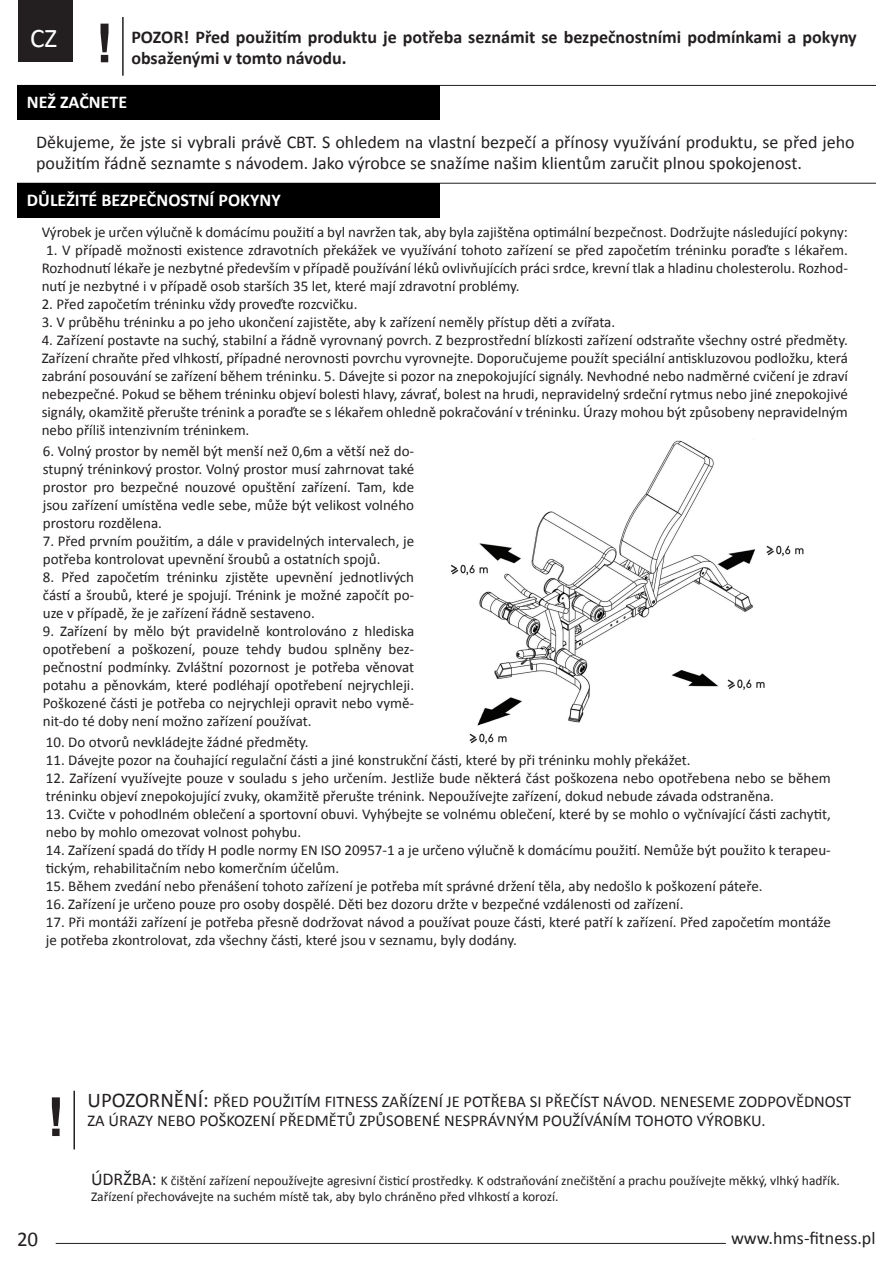
<style>
.page{position:relative;width:893px;height:1263px;background:#fff}
.page>*{position:absolute;margin:0;border:0;box-sizing:border-box;transform-origin:0 0}
.t1{font:700 54px "Arial";color:#231f20}
.t2{font:27px "Calibri";color:#fff}
.t3{font:21px "Calibri";color:#231f20}
.t4{font:18px/21px "Calibri";color:#231f20}
.t5{font:700 18px "Calibri";color:#231f20}
.t6{font:700 18px "Calibri";color:#fff}
.t7{font:16.5px/19.8px "Calibri";color:#231f20}
.t8{font:15px/18px "Calibri";color:#231f20;text-align:justify}
.t9{font:13.5px/16.2px "Calibri";color:#231f20}
.s1{font-size:21px}
.s2{font-size:18px}
</style>
<div class="page">
<div style="left:18px;top:0;width:55px;height:62px;background:#231f20"></div>
<hr style="left:56px;top:1243px;width:670px;height:1px;background:#231f20">
<hr style="left:122px;top:17px;width:2px;height:59px;background:#231f20">
<hr style="left:17px;top:85px;width:859px;height:1px;background:#231f20">
<div style="left:17px;top:86px;width:422px;height:34px;background:#000"></div>
<hr style="left:17px;top:183px;width:859px;height:1px;background:#231f20">
<div style="left:17px;top:184px;width:422px;height:34px;background:#000"></div>
<hr style="left:73px;top:1091px;width:2px;height:58px;background:#231f20">
<img style="left:450px;top:440px;width:354px;height:304px">
<h2 class="t2" style="left:30px;top:21px;width:29px">CZ</h2>
<h1 class="t1" style="left:96px;top:7px;width:19px">!</h1>
<p class="t5" style="left:131px;top:26px;width:727px">POZOR! Před použitím produktu je potřeba seznámit se bezpečnostními podmínkami a pokyny</p>
<p class="t5" style="left:131px;top:47px;width:217px">obsaženými v tomto návodu.</p>
<p class="t6" style="left:27px;top:90px;width:102px">NEŽ ZAČNETE</p>
<p class="t4" style="left:36px;top:131px;width:820px">Děkujeme, že jste si vybrali právě CBT. S ohledem na vlastní bezpečí a přínosy využívání produktu, se před jeho použitím řádně seznamte s návodem. Jako výrobce se snažíme našim klientům zaručit plnou spokojenost.</p>
<p class="t6" style="left:27px;top:188px;width:255px">DŮLEŽITÉ BEZPEČNOSTNÍ POKYNY</p>
<p class="t8" style="left:42px;top:223px;width:808px">Výrobek je určen výlučně k domácímu použití a byl navržen tak, aby byla zajištěna optimální bezpečnost. Dodržujte následující pokyny:</p>
<p class="t8" style="left:42px;top:241px;width:808px;text-indent:5px">1. V případě možnosti existence zdravotních překážek ve využívání tohoto zařízení se před započetím tréninku poraďte s lékařem.<br>Rozhodnutí lékaře je nezbytné především v případě používání léků ovlivňujících práci srdce, krevní tlak a hladinu cholesterolu. Rozhod&shy;nutí je nezbytné i v případě osob starších 35 let, které mají zdravotní problémy.</p>
<p class="t8" style="left:42px;top:295px;width:317px">2. Před započetím tréninku vždy proveďte rozcvičku.</p>
<p class="t8" style="left:42px;top:313px;width:575px">3. V průběhu tréninku a po jeho ukončení zajistěte, aby k zařízení neměly přístup děti a zvířata.</p>
<p class="t8" style="left:42px;top:331px;width:808px">4. Zařízení postavte na suchý, stabilní a řádně vyrovnaný povrch. Z bezprostřední blízkosti zařízení odstraňte všechny ostré předměty.<br>Zařízení chraňte před vlhkostí, případné nerovnosti povrchu vyrovnejte. Doporučujeme použít speciální antiskluzovou podložku, která zabrání posouvání se zařízení během tréninku. 5. Dávejte si pozor na znepokojující signály. Nevhodné nebo nadměrné cvičení je zdraví nebezpečné. Pokud se během tréninku objeví bolesti hlavy, závrať, bolest na hrudi, nepravidelný srdeční rytmus nebo jiné znepokojivé signály, okamžitě přerušte trénink a poraďte se s lékařem ohledně pokračování v tréninku. Úrazy mohou být způsobeny nepravidelným nebo příliš intenzivním tréninkem.</p>
<p class="t8" style="left:43px;top:442px;width:373px">6. Volný prostor by neměl být menší než 0,6m a větší než do&shy;stupný tréninkový prostor. Volný prostor musí zahrnovat také prostor pro bezpečné nouzové opuštění zařízení. Tam, kde jsou zařízení umístěna vedle sebe, může být velikost volného prostoru rozdělena.</p>
<p class="t8" style="left:43px;top:532px;width:373px">7. Před prvním použitím, a dále v pravidelných intervalech, je potřeba kontrolovat upevnění šroubů a ostatních spojů.</p>
<p class="t8" style="left:43px;top:568px;width:373px">8. Před započetím tréninku zjistěte upevnění jednotlivých částí a šroubů, které je spojují. Trénink je možné započít po&shy;uze v případě, že je zařízení řádně sestaveno.</p>
<p class="t8" style="left:43px;top:622px;width:373px">9. Zařízení by mělo být pravidelně kontrolováno z hlediska opotřebení a poškození, pouze tehdy budou splněny bez&shy;pečnostní podmínky. Zvláštní pozornost je potřeba věnovat potahu a pěnovkám, které podléhají opotřebení nejrychleji.<br>Poškozené části je potřeba co nejrychleji opravit nebo vymě&shy;nit-do té doby není možno zařízení používat.</p>
<p class="t8" style="left:46px;top:733px;width:264px">10. Do otvorů nevkládejte žádné předměty.</p>
<p class="t8" style="left:46px;top:751px;width:646px">11. Dávejte pozor na čouhající regulační části a jiné konstrukční části, které by při tréninku mohly překážet.</p>
<p class="t8" style="left:46px;top:769px;width:786px">12. Zařízení využívejte pouze v souladu s jeho určením. Jestliže bude některá část poškozena nebo opotřebena nebo se během tréninku objeví znepokojující zvuky, okamžitě přerušte trénink. Nepoužívejte zařízení, dokud nebude závada odstraněna.</p>
<p class="t8" style="left:46px;top:805px;width:786px">13. Cvičte v pohodlném oblečení a sportovní obuvi. Vyhýbejte se volnému oblečení, které by se mohlo o vyčnívající části zachytit, nebo by mohlo omezovat volnost pohybu.</p>
<p class="t8" style="left:46px;top:841px;width:786px">14. Zařízení spadá do třídy H podle normy EN ISO 20957-1 a je určeno výlučně k domácímu použití. Nemůže být použito k terapeu&shy;tickým, rehabilitačním nebo komerčním účelům.</p>
<p class="t8" style="left:46px;top:877px;width:718px">15. Během zvedání nebo přenášení tohoto zařízení je potřeba mít správné držení těla, aby nedošlo k poškození páteře.</p>
<p class="t8" style="left:46px;top:895px;width:639px">16. Zařízení je určeno pouze pro osoby dospělé. Děti bez dozoru držte v bezpečné vzdálenosti od zařízení.</p>
<p class="t8" style="left:46px;top:913px;width:786px">17. Při montáži zařízení je potřeba přesně dodržovat návod a používat pouze části, které patří k zařízení. Před započetím montáže je potřeba zkontrolovat, zda všechny části, které jsou v seznamu, byly dodány.</p>
<h1 class="t1" style="left:47px;top:1081px;width:19px">!</h1>
<h3 class="t3" style="left:17px;top:1226px;width:23px">20</h3>
<p class="t7" style="left:88px;top:1091px;width:765px"><span class="s1">UPOZORNĚNÍ:</span> PŘED POUŽITÍM FITNESS ZAŘÍZENÍ JE POTŘEBA SI PŘEČÍST NÁVOD. NENESEME ZODPOVĚDNOST<br>ZA ÚRAZY NEBO POŠKOZENÍ PŘEDMĚTŮ ZPŮSOBENÉ NESPRÁVNÝM POUŽÍVÁNÍM TOHOTO VÝROBKU.</p>
<p class="t9" style="left:91px;top:1172px;width:750px"><span class="s2">ÚDRŽBA:</span> K čištění zařízení nepoužívejte agresivní čisticí prostředky. K odstraňování znečištění a prachu používejte měkký, vlhký hadřík.<br>Zařízení přechovávejte na suchém místě tak, aby bylo chráněno před vlhkostí a korozí.</p>
<p class="t4" style="left:731px;top:1227px;width:146px">www.hms-fitness.pl</p>
</div>
